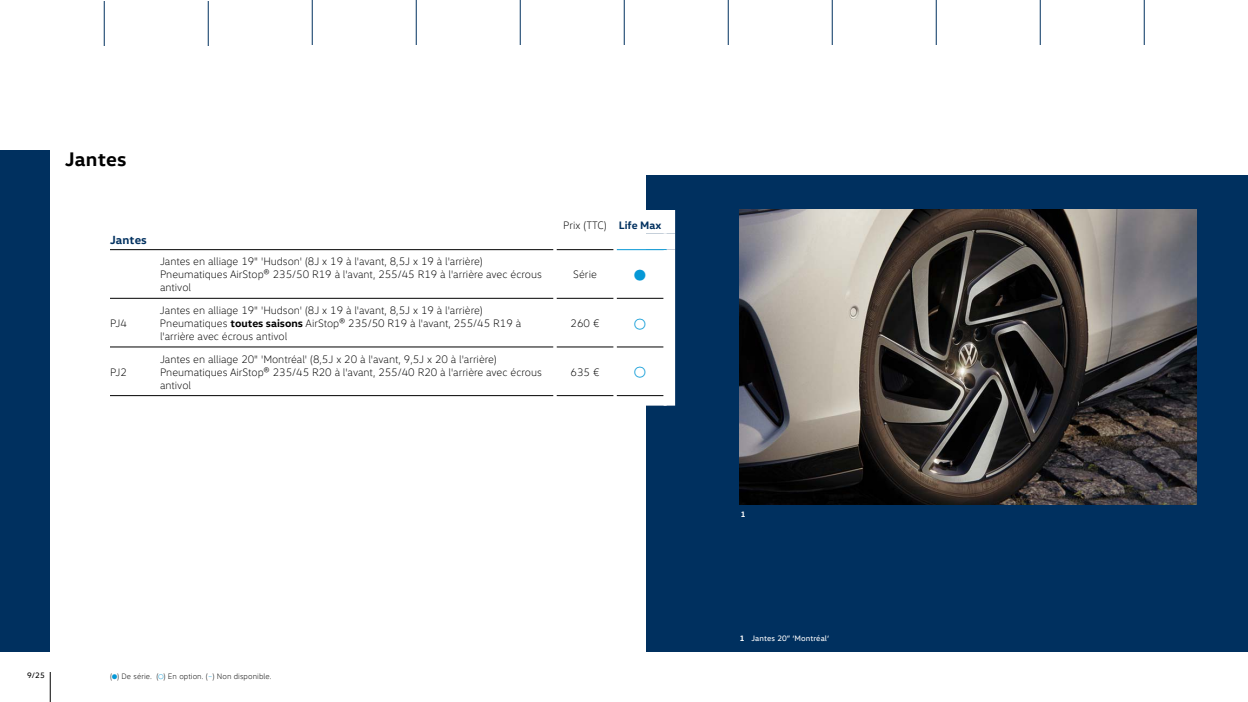
<style>
.page{position:relative;width:1248px;height:702px;background:#fff}
.page>*{position:absolute;margin:0;border:0;box-sizing:border-box;transform-origin:0 0}
.t1{font:700 20px "VW Head";letter-spacing:.01em;color:#000}
.t2{font:700 12px "VW Head";letter-spacing:.01em;color:#00305f}
.t3{font:300 11px/13px "VW Head";color:#000}
.t4{font:300 8px "VW Head";letter-spacing:.01em;color:#000}
.t5{font:8px "VW Head";letter-spacing:.01em;color:#fff}
.t6{font:8px "VW Head";color:#000}
.t7{font:700 8px "VW Head";color:#fff}
.s1{font-weight:700}
.s2{font-weight:700;color:#00305f}
.s3{color:#0698d6}
</style>
<div class="page">
<hr style="left:104px;top:1px;width:1px;height:45px;background:#00305f">
<hr style="left:208px;top:1px;width:1px;height:45px;background:#00305f">
<hr style="left:1040px;top:0;width:1px;height:45px;background:#00305f">
<hr style="left:312px;top:0;width:1px;height:45px;background:#00305f">
<hr style="left:416px;top:0;width:1px;height:45px;background:#00305f">
<hr style="left:520px;top:0;width:1px;height:45px;background:#00305f">
<hr style="left:624px;top:0;width:1px;height:45px;background:#00305f">
<hr style="left:728px;top:0;width:1px;height:45px;background:#00305f">
<hr style="left:832px;top:0;width:1px;height:45px;background:#00305f">
<hr style="left:936px;top:0;width:1px;height:45px;background:#00305f">
<hr style="left:1144px;top:0;width:1px;height:45px;background:#00305f">
<hr style="left:50px;top:672px;width:1px;height:30px;background:#000">
<div style="left:646px;top:175px;width:602px;height:477px;background:#00305f"></div>
<img style="left:740px;top:210px;width:456px;height:295px">
<div style="left:0;top:150px;width:50px;height:502px;background:#00305f"></div>
<svg style="left:110px;top:250px;width:565px;height:156px"></svg>
<hr style="left:617px;top:298px;width:47px;height:1px;background:#000">
<hr style="left:617px;top:347px;width:47px;height:1px;background:#000">
<hr style="left:617px;top:395px;width:47px;height:1px;background:#000">
<hr style="left:110px;top:298px;width:50px;height:1px;background:#000">
<hr style="left:160px;top:298px;width:394px;height:1px;background:#000">
<hr style="left:110px;top:347px;width:50px;height:1px;background:#000">
<hr style="left:160px;top:347px;width:394px;height:1px;background:#000">
<hr style="left:110px;top:395px;width:50px;height:1px;background:#000">
<hr style="left:160px;top:395px;width:394px;height:1px;background:#000">
<hr style="left:556px;top:298px;width:58px;height:1px;background:#000">
<hr style="left:556px;top:347px;width:58px;height:1px;background:#000">
<hr style="left:556px;top:395px;width:58px;height:1px;background:#000">
<hr style="left:554px;top:298px;width:2px;height:49px;background:#fff">
<hr style="left:554px;top:347px;width:2px;height:49px;background:#fff">
<svg style="left:554px;top:396px;width:2px;height:10px"></svg>
<svg style="left:110px;top:210px;width:565px;height:40px"></svg>
<hr style="left:554px;top:250px;width:2px;height:48px;background:#fff">
<hr style="left:614px;top:250px;width:3px;height:48px;background:#fff">
<hr style="left:664px;top:250px;width:3px;height:48px;background:#fff">
<hr style="left:614px;top:298px;width:3px;height:49px;background:#fff">
<hr style="left:664px;top:298px;width:3px;height:49px;background:#fff">
<hr style="left:614px;top:347px;width:3px;height:49px;background:#fff">
<hr style="left:664px;top:347px;width:3px;height:49px;background:#fff">
<svg style="left:614px;top:396px;width:3px;height:10px"></svg>
<svg style="left:664px;top:396px;width:3px;height:10px"></svg>
<hr style="left:614px;top:220px;width:3px;height:14px;background:#fff">
<hr style="left:664px;top:220px;width:3px;height:14px;background:#fff">
<hr style="left:614px;top:234px;width:3px;height:16px;background:#fff">
<svg style="left:635px;top:270px;width:11px;height:10px"></svg>
<svg style="left:635px;top:318px;width:11px;height:11px"></svg>
<svg style="left:635px;top:367px;width:11px;height:11px"></svg>
<h1 class="t1" style="left:65px;top:146px;width:63px">Jantes</h1>
<p class="t2" style="left:110px;top:232px;width:38px">Jantes</p>
<p class="t3" style="left:110px;top:317px;width:18px">PJ4</p>
<p class="t3" style="left:110px;top:365px;width:18px">PJ2</p>
<p class="t3" style="left:160px;top:255px;width:383px">Jantes en alliage 19" 'Hudson' (8J x 19 à l'avant, 8,5J x 19 à l'arrière)<br>Pneumatiques AirStop® 235/50 R19 à l'avant, 255/45 R19 à l'arrière avec écrous antivol</p>
<p class="t3" style="left:160px;top:304px;width:363px">Jantes en alliage 19" 'Hudson' (8J x 19 à l'avant, 8,5J x 19 à l'arrière)<br>Pneumatiques <span class="s1">toutes saisons</span> AirStop® 235/50 R19 à l'avant, 255/45 R19 à l'arrière avec écrous antivol</p>
<p class="t3" style="left:160px;top:352px;width:383px">Jantes en alliage 20" 'Montréal' (8,5J x 20 à l'avant, 9,5J x 20 à l'arrière)<br>Pneumatiques AirStop® 235/45 R20 à l'avant, 255/40 R20 à l'arrière avec écrous antivol</p>
<p class="t3" style="left:563px;top:218px;width:100px">Prix (TTC) <span class="s2">Life Max</span></p>
<p class="t3" style="left:573px;top:268px;width:25px">Série</p>
<p class="t3" style="left:570px;top:317px;width:31px">260 €</p>
<p class="t3" style="left:570px;top:365px;width:31px">635 €</p>
<p class="t6" style="left:27px;top:671px;width:19px">9/25</p>
<p class="t4" style="left:110px;top:672px;width:163px">( ) De série. ( ) En option. (<span class="s3">–</span>) Non disponible.</p>
<p class="t7" style="left:741px;top:509px;width:6px">1</p>
<p class="t5" style="left:740px;top:633px;width:91px"><span class="s1">1</span> Jantes 20” ‘Montréal‘</p>
</div>
